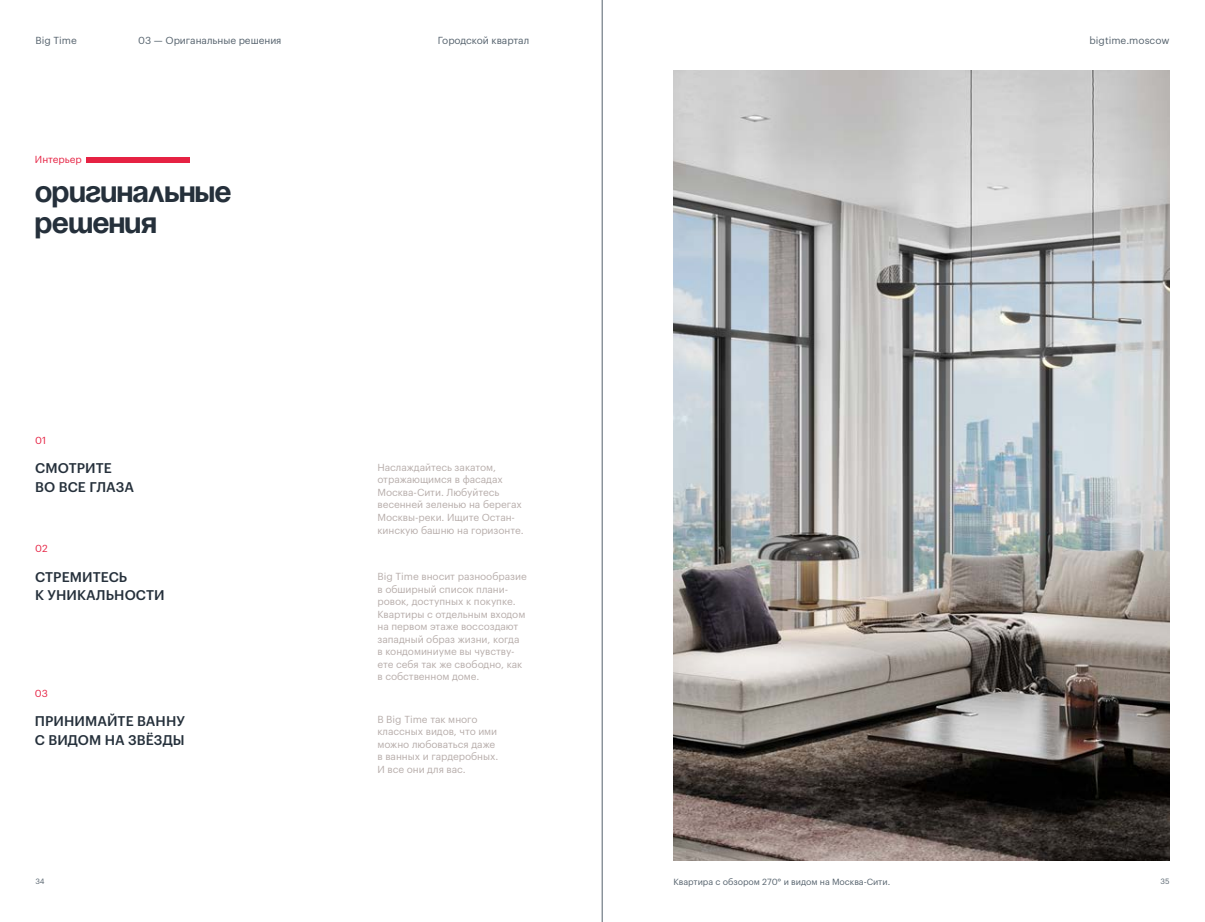
<style>
.page{position:relative;width:1205px;height:922px;background:#fff}
.page>*{position:absolute;margin:0;border:0;box-sizing:border-box;transform-origin:0 0}
.t1{font:700 30px/31.2px "Soyuz Grotesk";color:#25303b}
.t2{font:500 13.75px/18.8px "Graphik LCG";letter-spacing:.005em;color:#25303b}
.t3{font:10px/12.5px "Graphik LCG";color:#b7adaa}
.t4{font:10px "Graphik LCG";color:#54616c}
.t5{font:10px "Graphik LCG";color:#e62243}
.t6{font:8.75px "Graphik LCG";color:#54616c}
.t7{font:7.5px "Graphik LCG";color:#54616c}
</style>
<div class="page">
<hr style="left:602px;top:0;width:1px;height:921px;background:#54616c">
<img style="left:673px;top:71px;width:496px;height:789px">
<div style="left:87px;top:157px;width:103px;height:5px;background:#e62243"></div>
<p class="t4" style="left:35px;top:32px;width:43px">Big Time</p>
<p class="t4" style="left:438px;top:32px;width:93px">Городской квартал</p>
<p class="t4" style="left:1089px;top:32px;width:81px">bigtime.moscow</p>
<p class="t4" style="left:138px;top:32px;width:145px">03 — Ориганальные решения</p>
<p class="t5" style="left:35px;top:151px;width:48px">Интерьер</p>
<h1 class="t1" style="left:35px;top:178px;width:198px">оригинальные решения</h1>
<p class="t5" style="left:35px;top:432px;width:13px">01</p>
<h2 class="t2" style="left:35px;top:457px;width:100px">СМОТРИТЕ<br>ВО ВСЕ ГЛАЗА</h2>
<p class="t3" style="left:377px;top:460px;width:148px">Наслаждайтесь закатом, отражающимся в фасадах<br>Москва-Сити. Любуйтесь весенней зеленью на берегах<br>Москвы-реки. Ищите Остан&shy;кинскую башню на горизонте.</p>
<p class="t5" style="left:35px;top:541px;width:14px">02</p>
<h2 class="t2" style="left:35px;top:565px;width:131px">СТРЕМИТЕСЬ<br>К УНИКАЛЬНОСТИ</h2>
<p class="t5" style="left:35px;top:685px;width:15px">03</p>
<h2 class="t2" style="left:35px;top:710px;width:151px">ПРИНИМАЙТЕ ВАННУ<br>С ВИДОМ НА ЗВЁЗДЫ</h2>
<p class="t3" style="left:377px;top:569px;width:151px">Big Time вносит разнообразие в обширный список плани&shy;ровок, доступных к покупке.<br>Квартиры с отдельным входом на первом этаже воссоздают западный образ жизни, когда в кондоминиуме вы чувству&shy;ете себя так же свободно, как в собственном доме.</p>
<p class="t3" style="left:377px;top:711px;width:122px">В Big Time так много классных видов, что ими можно любоваться даже в ванных и гардеробных.<br>И все они для вас.</p>
<p class="t6" style="left:673px;top:875px;width:218px">Квартира с обзором 270° и видом на Москва-Сити.</p>
<p class="t7" style="left:35px;top:875px;width:11px">34</p>
<p class="t7" style="left:1160px;top:875px;width:11px">35</p>
</div>
